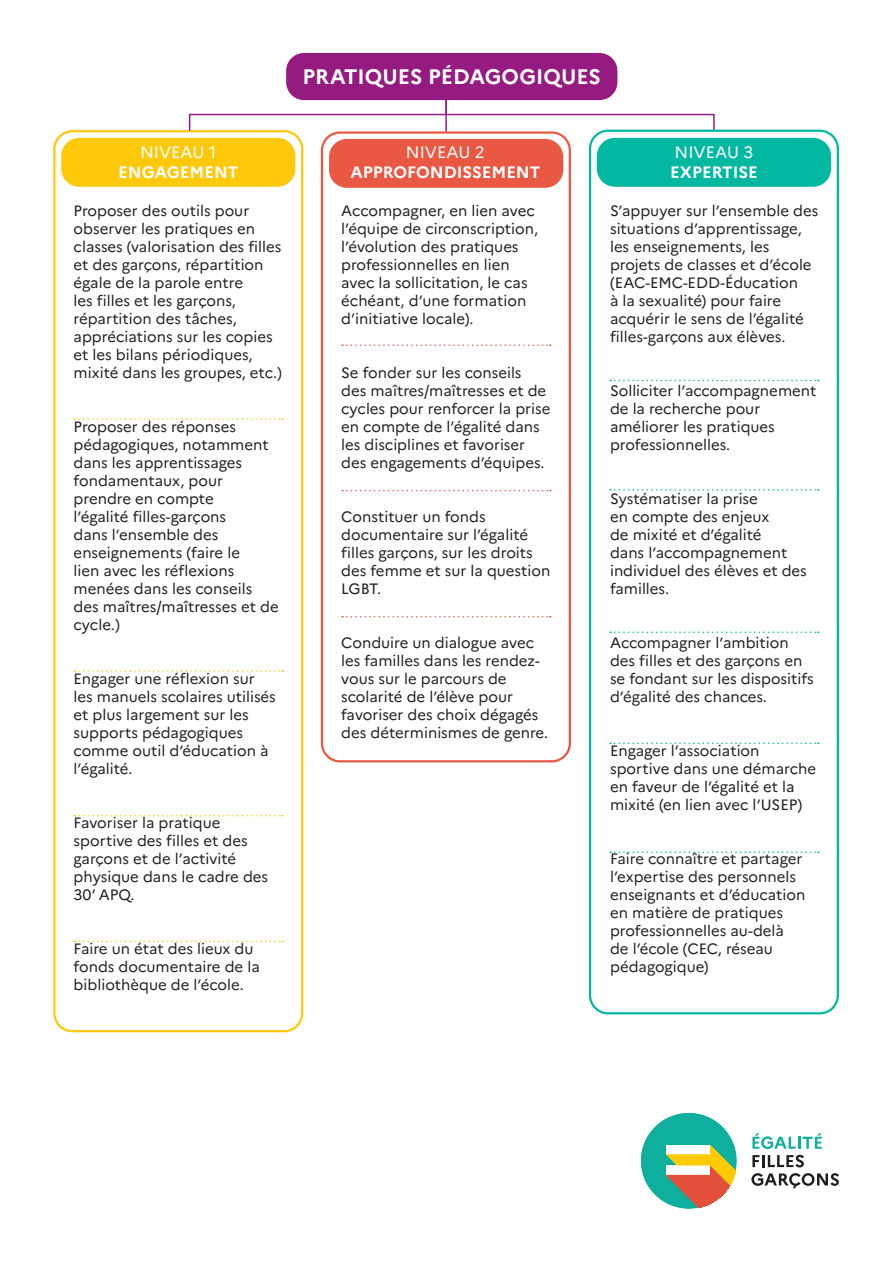
<style>
.page{position:relative;width:893px;height:1263px;background:#fff}
.page>*{position:absolute;margin:0;border:0;box-sizing:border-box;transform-origin:0 0}
.t1{font:700 21px "Marianne";color:#fff}
.t2{font:700 16.5px "Marianne";color:#fff}
.t3{font:16.5px "Marianne";color:#fff}
.t4{font:15px/18px "Marianne";color:#231f20}
</style>
<div class="page">
<div style="left:53px;top:130px;width:250px;height:902px;border:2px solid #fec80b;border-radius:18px"></div>
<svg style="left:188px;top:95px;width:527px;height:37px"></svg>
<div style="left:286px;top:53px;width:331px;height:47px;background:#951b81;border-radius:18px"></div>
<div style="left:61px;top:138px;width:234px;height:49px;background:#fec80b;border-radius:18px"></div>
<div style="left:597px;top:138px;width:234px;height:49px;background:#03b8a1;border-radius:18px"></div>
<div style="left:329px;top:139px;width:234px;height:49px;background:#e95842;border-radius:18px"></div>
<div style="left:589px;top:130px;width:250px;height:884px;border:2px solid #03b8a1;border-radius:18px"></div>
<div style="left:321px;top:131px;width:250px;height:631px;border:2px solid #e95842;border-radius:18px"></div>
<svg style="left:74px;top:418px;width:209px;height:2px"></svg>
<svg style="left:342px;top:344px;width:209px;height:2px"></svg>
<svg style="left:610px;top:380px;width:209px;height:1px"></svg>
<svg style="left:610px;top:489px;width:209px;height:2px"></svg>
<svg style="left:610px;top:631px;width:209px;height:2px"></svg>
<svg style="left:610px;top:742px;width:209px;height:2px"></svg>
<svg style="left:610px;top:851px;width:209px;height:2px"></svg>
<svg style="left:342px;top:490px;width:209px;height:1px"></svg>
<svg style="left:342px;top:616px;width:209px;height:1px"></svg>
<svg style="left:74px;top:670px;width:209px;height:2px"></svg>
<svg style="left:74px;top:815px;width:209px;height:1px"></svg>
<svg style="left:74px;top:941px;width:209px;height:1px"></svg>
<svg style="left:752px;top:1133px;width:70px;height:16px"></svg>
<svg style="left:752px;top:1155px;width:52px;height:12px"></svg>
<svg style="left:751px;top:1173px;width:88px;height:15px"></svg>
<div style="left:641px;top:1113px;width:96px;height:96px;background:#0eb09d;border-radius:50%"></div>
<svg style="left:666px;top:1145px;width:71px;height:64px"></svg>
<p class="t1" style="left:303px;top:61px;width:300px">PRATIQUES PÉDAGOGIQUES</p>
<p class="t3" style="left:140px;top:140px;width:78px">NIVEAU 1</p>
<p class="t2" style="left:118px;top:160px;width:122px">ENGAGEMENT</p>
<p class="t4" style="left:74px;top:201px;width:210px">Proposer des outils pour observer les pratiques en classes (valorisation des filles et des garçons, répartition égale de la parole entre<br>les filles et les garçons, répartition des tâches, appréciations sur les copies et les bilans périodiques, mixité dans les groupes, etc.)</p>
<p class="t4" style="left:74px;top:417px;width:207px">Proposer des réponses pédagogiques, notamment dans les apprentissages fondamentaux, pour prendre en compte<br>l’égalité filles-garçons<br>dans l’ensemble des enseignements (faire le<br>lien avec les réflexions menées dans les conseils des maîtres/maîtresses et de cycle.)</p>
<p class="t4" style="left:74px;top:669px;width:204px">Engager une réflexion sur les manuels scolaires utilisés et plus largement sur les supports pédagogiques comme outil d’éducation à l’égalité.</p>
<p class="t4" style="left:74px;top:813px;width:196px">Favoriser la pratique sportive des filles et des garçons et de l’activité physique dans le cadre des<br>30’ APQ.</p>
<p class="t4" style="left:74px;top:939px;width:188px">Faire un état des lieux du fonds documentaire de la bibliothèque de l’école.</p>
<p class="t3" style="left:406px;top:140px;width:80px">NIVEAU 2</p>
<p class="t2" style="left:350px;top:160px;width:192px">APPROFONDISSEMENT</p>
<p class="t4" style="left:341px;top:201px;width:198px">Accompagner, en lien avec l’équipe de circonscription, l’évolution des pratiques professionnelles en lien avec la sollicitation, le cas échéant, d’une formation d’initiative locale).</p>
<p class="t4" style="left:341px;top:363px;width:211px">Se fonder sur les conseils des maîtres/maîtresses et de cycles pour renforcer la prise en compte de l’égalité dans les disciplines et favoriser des engagements d’équipes.</p>
<p class="t4" style="left:341px;top:507px;width:211px">Constituer un fonds documentaire sur l’égalité filles garçons, sur les droits des femme et sur la question<br>LGBT.</p>
<p class="t4" style="left:341px;top:633px;width:209px">Conduire un dialogue avec les familles dans les rendez&shy;vous sur le parcours de scolarité de l’élève pour favoriser des choix dégagés des déterminismes de genre.</p>
<p class="t3" style="left:675px;top:140px;width:80px">NIVEAU 3</p>
<p class="t2" style="left:670px;top:160px;width:89px">EXPERTISE</p>
<p class="t4" style="left:610px;top:201px;width:210px">S’appuyer sur l’ensemble des situations d’apprentissage, les enseignements, les projets de classes et d’école (EAC-EMC-EDD-Éducation<br>à la sexualité) pour faire acquérir le sens de l’égalité filles-garçons aux élèves.</p>
<p class="t4" style="left:610px;top:381px;width:208px">Solliciter l’accompagnement de la recherche pour améliorer les pratiques professionnelles.</p>
<p class="t4" style="left:610px;top:489px;width:198px">Systématiser la prise<br>en compte des enjeux<br>de mixité et d’égalité<br>dans l’accompagnement individuel des élèves et des familles.</p>
<p class="t4" style="left:610px;top:633px;width:205px">Accompagner l’ambition des filles et des garçons en se fondant sur les dispositifs d’égalité des chances.</p>
<p class="t4" style="left:610px;top:741px;width:208px">Engager l’association sportive dans une démarche en faveur de l’égalité et la mixité (en lien avec l’USEP)</p>
<p class="t4" style="left:610px;top:849px;width:197px">Faire connaître et partager l’expertise des personnels enseignants et d’éducation en matière de pratiques professionnelles au-delà de l’école (CEC, réseau pédagogique)</p>
</div>
